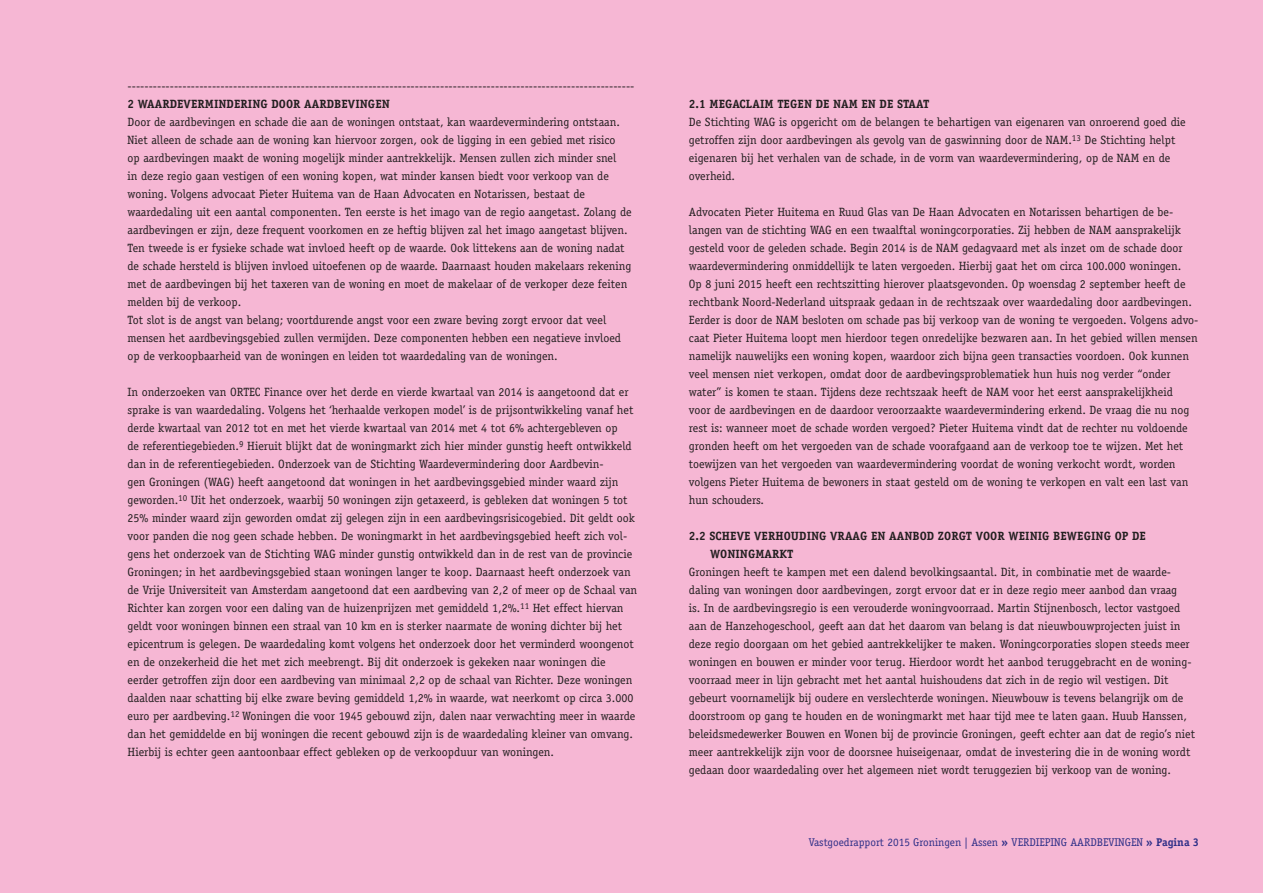
<style>
.page{position:relative;width:1263px;height:893px;background:#f6b7d4}
.page>*{position:absolute;margin:0;border:0;box-sizing:border-box;transform-origin:0 0}
.t1{font:12px/18px "Officina Serif Std";color:#231f20}
.t2{font:700 12px/18px "Officina Serif";letter-spacing:.005em;color:#231f20}
.t3{font:11.25px "Officina Serif Std";color:#2f3088}
.s1{font-family:"Officina Serif";font-weight:700}
</style>
<div class="page">
<p class="t1" style="left:128px;top:77px;width:508px">------------------------------------------------------------------------------------------------------------------------</p>
<p class="t2" style="left:128px;top:95px;width:264px">2 WAARDEVERMINDERING DOOR AARDBEVINGEN</p>
<p class="t1" style="left:128px;top:113px;width:506px">Door de aardbevingen en schade die aan de woningen ontstaat, kan waardevermindering ontstaan.<br>Niet alleen de schade aan de woning kan hiervoor zorgen, ook de ligging in een gebied met risico<br>op aardbevingen maakt de woning mogelijk minder aantrekkelijk. Mensen zullen zich minder snel<br>in deze regio gaan vestigen of een woning kopen, wat minder kansen biedt voor verkoop van de woning. Volgens advocaat Pieter Huitema van de Haan Advocaten en Notarissen, bestaat de waardedaling uit een aantal componenten. Ten eerste is het imago van de regio aangetast. Zolang de aardbevingen er zijn, deze frequent voorkomen en ze heftig blijven zal het imago aangetast blijven.<br>Ten tweede is er fysieke schade wat invloed heeft op de waarde. Ook littekens aan de woning nadat de schade hersteld is blijven invloed uitoefenen op de waarde. Daarnaast houden makelaars rekening met de aardbevingen bij het taxeren van de woning en moet de makelaar of de verkoper deze feiten melden bij de verkoop.<br>Tot slot is de angst van belang; voortdurende angst voor een zware beving zorgt ervoor dat veel mensen het aardbevingsgebied zullen vermijden. Deze componenten hebben een negatieve invloed op de verkoopbaarheid van de woningen en leiden tot waardedaling van de woningen.</p>
<p class="t1" style="left:128px;top:383px;width:511px">In onderzoeken van ORTEC Finance over het derde en vierde kwartaal van 2014 is aangetoond dat er sprake is van waardedaling. Volgens het ‘herhaalde verkopen model’ is de prijsontwikkeling vanaf het derde kwartaal van 2012 tot en met het vierde kwartaal van 2014 met 4 tot 6% achtergebleven op<br>de referentiegebieden.<sup>9</sup> Hieruit blijkt dat de woningmarkt zich hier minder gunstig heeft ontwikkeld dan in de referentiegebieden. Onderzoek van de Stichting Waardevermindering door Aardbevin-<br>gen Groningen (WAG) heeft aangetoond dat woningen in het aardbevingsgebied minder waard zijn geworden.<sup>10</sup> Uit het onderzoek, waarbij 50 woningen zijn getaxeerd, is gebleken dat woningen 5 tot 25% minder waard zijn geworden omdat zij gelegen zijn in een aardbevingsrisicogebied. Dit geldt ook voor panden die nog geen schade hebben. De woningmarkt in het aardbevingsgebied heeft zich vol&shy;gens het onderzoek van de Stichting WAG minder gunstig ontwikkeld dan in de rest van de provincie Groningen; in het aardbevingsgebied staan woningen langer te koop. Daarnaast heeft onderzoek van de Vrije Universiteit van Amsterdam aangetoond dat een aardbeving van 2,2 of meer op de Schaal van Richter kan zorgen voor een daling van de huizenprijzen met gemiddeld 1,2%.<sup>11</sup> Het effect hiervan geldt voor woningen binnen een straal van 10 km en is sterker naarmate de woning dichter bij het epicentrum is gelegen. De waardedaling komt volgens het onderzoek door het verminderd woongenot en de onzekerheid die het met zich meebrengt. Bij dit onderzoek is gekeken naar woningen die eerder getroffen zijn door een aardbeving van minimaal 2,2 op de schaal van Richter. Deze woningen daalden naar schatting bij elke zware beving gemiddeld 1,2% in waarde, wat neerkomt op circa 3.000 euro per aardbeving.<sup>12</sup> Woningen die voor 1945 gebouwd zijn, dalen naar verwachting meer in waarde dan het gemiddelde en bij woningen die recent gebouwd zijn is de waardedaling kleiner van omvang.<br>Hierbij is echter geen aantoonbaar effect gebleken op de verkoopduur van woningen.</p>
<p class="t2" style="left:689px;top:95px;width:242px">2.1 MEGACLAIM TEGEN DE NAM EN DE STAAT</p>
<p class="t1" style="left:689px;top:113px;width:498px">De Stichting WAG is opgericht om de belangen te behartigen van eigenaren van onroerend goed die getroffen zijn door aardbevingen als gevolg van de gaswinning door de NAM.<sup>13</sup> De Stichting helpt eigenaren bij het verhalen van de schade, in de vorm van waardevermindering, op de NAM en de overheid.</p>
<p class="t1" style="left:689px;top:203px;width:511px">Advocaten Pieter Huitema en Ruud Glas van De Haan Advocaten en Notarissen behartigen de be&shy;langen van de stichting WAG en een twaalftal woningcorporaties. Zij hebben de NAM aansprakelijk gesteld voor de geleden schade. Begin 2014 is de NAM gedagvaard met als inzet om de schade door waardevermindering onmiddellijk te laten vergoeden. Hierbij gaat het om circa 100.000 woningen.<br>Op 8 juni 2015 heeft een rechtszitting hierover plaatsgevonden. Op woensdag 2 september heeft de rechtbank Noord-Nederland uitspraak gedaan in de rechtszaak over waardedaling door aardbevingen.<br>Eerder is door de NAM besloten om schade pas bij verkoop van de woning te vergoeden. Volgens advo&shy;caat Pieter Huitema loopt men hierdoor tegen onredelijke bezwaren aan. In het gebied willen mensen namelijk nauwelijks een woning kopen, waardoor zich bijna geen transacties voordoen. Ook kunnen veel mensen niet verkopen, omdat door de aardbevingsproblematiek hun huis nog verder “onder water” is komen te staan. Tijdens deze rechtszaak heeft de NAM voor het eerst aansprakelijkheid<br>voor de aardbevingen en de daardoor veroorzaakte waardevermindering erkend. De vraag die nu nog rest is: wanneer moet de schade worden vergoed? Pieter Huitema vindt dat de rechter nu voldoende gronden heeft om het vergoeden van de schade voorafgaand aan de verkoop toe te wijzen. Met het toewijzen van het vergoeden van waardevermindering voordat de woning verkocht wordt, worden volgens Pieter Huitema de bewoners in staat gesteld om de woning te verkopen en valt een last van hun schouders.</p>
<p class="t2" style="left:710px;top:527px;width:437px;text-indent:-21px">2.2 SCHEVE VERHOUDING VRAAG EN AANBOD ZORGT VOOR WEINIG BEWEGING OP DE<br>WONINGMARKT</p>
<p class="t1" style="left:689px;top:563px;width:508px">Groningen heeft te kampen met een dalend bevolkingsaantal. Dit, in combinatie met de waarde&shy;daling van woningen door aardbevingen, zorgt ervoor dat er in deze regio meer aanbod dan vraag<br>is. In de aardbevingsregio is een verouderde woningvoorraad. Martin Stijnenbosch, lector vastgoed aan de Hanzehogeschool, geeft aan dat het daarom van belang is dat nieuwbouwprojecten juist in deze regio doorgaan om het gebied aantrekkelijker te maken. Woningcorporaties slopen steeds meer woningen en bouwen er minder voor terug. Hierdoor wordt het aanbod teruggebracht en de woning&shy;voorraad meer in lijn gebracht met het aantal huishoudens dat zich in de regio wil vestigen. Dit gebeurt voornamelijk bij oudere en verslechterde woningen. Nieuwbouw is tevens belangrijk om de doorstroom op gang te houden en de woningmarkt met haar tijd mee te laten gaan. Huub Hanssen, beleidsmedewerker Bouwen en Wonen bij de provincie Groningen, geeft echter aan dat de regio’s niet meer aantrekkelijk zijn voor de doorsnee huiseigenaar, omdat de investering die in de woning wordt gedaan door waardedaling over het algemeen niet wordt teruggezien bij verkoop van de woning.</p>
<p class="t3" style="left:809px;top:836px;width:392px">Vastgoedrapport 2015 Groningen | Assen <span class="s1">»</span> VERDIEPING AARDBEVINGEN <span class="s1">» Pagina 3</span></p>
</div>
